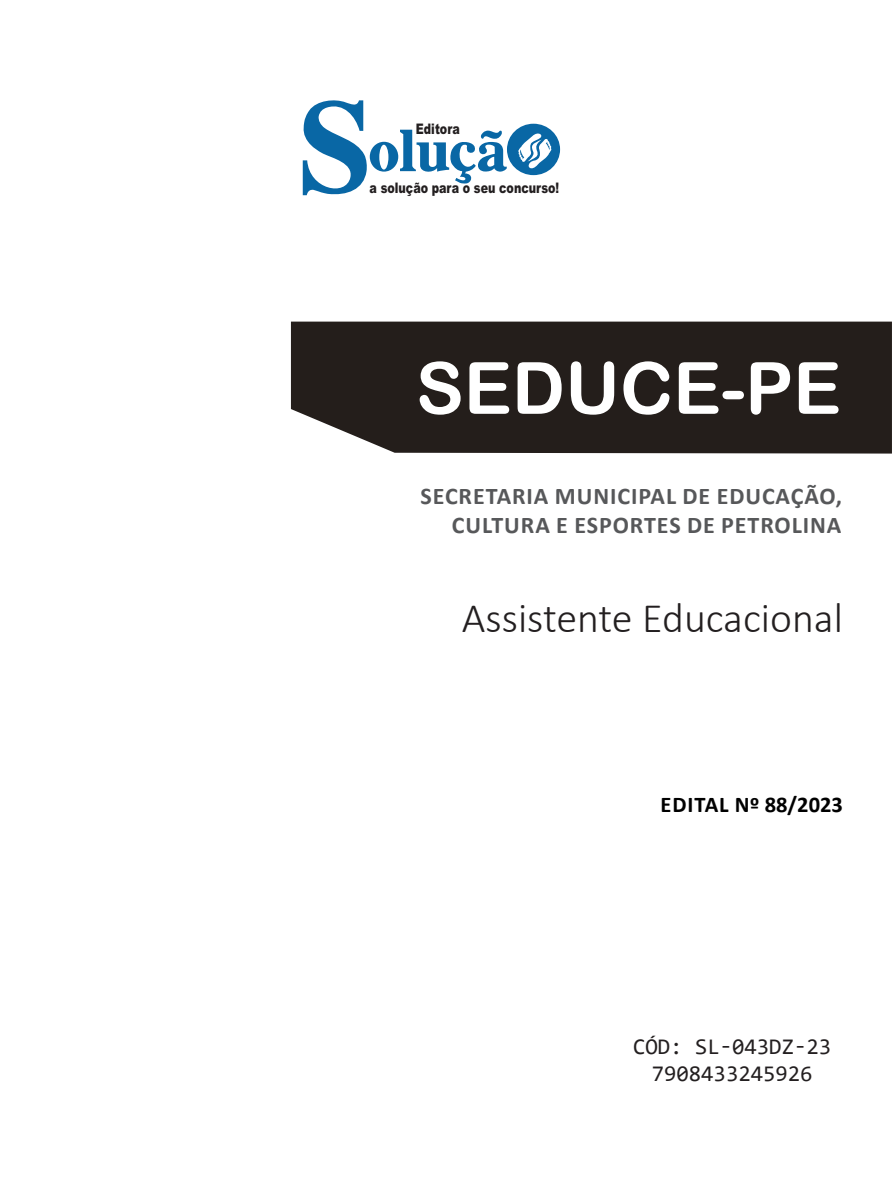
<style>
.page{position:relative;width:893px;height:1191px;background:#fff}
.page>*{position:absolute;margin:0;border:0;box-sizing:border-box;transform-origin:0 0}
.TÍTULO{font:72px "Arial Rounded MT Bold";color:#fff}
.CARGO{font:300 42px "Calibri";color:#231f20}
.SUBTÍTULO{font:700 24px/28.8px "Calibri";letter-spacing:.04em;color:#57585a;text-align:right}
.SKU_CÓD{font:22.5px "Consolas";color:#231f20}
.EDITAL{font:700 22.5px "Calibri";letter-spacing:.01em;color:#000}
.t1{font:900 14.55px "Arial";color:#231f20;scale:.76 1}
</style>
<div class="page">
<div style="left:291px;top:321px;width:601px;height:132px;background:#241e1b"></div>
<svg style="left:303px;top:100px;width:257px;height:96px"></svg>
<p class="t1" style="left:416px;top:118px;width:59px">Editora</p>
<p class="t1" style="left:370px;top:178px;width:251px">a solução para o seu concurso!</p>
<p class="TÍTULO" style="left:416px;top:346px;width:427px">SEDUCE-PE</p>
<p class="SUBTÍTULO" style="left:420px;top:481px;width:423px">SECRETARIA MUNICIPAL DE EDUCAÇÃO,<br>CULTURA E ESPORTES DE PETROLINA</p>
<p class="CARGO" style="left:462px;top:592px;width:383px">Assistente Educacional</p>
<p class="EDITAL" style="left:661px;top:789px;width:184px">EDITAL Nº 88/2023</p>
<p class="SKU_CÓD" style="left:633px;top:1030px;width:199px">CÓD: SL-043DZ-23</p>
<p class="SKU_CÓD" style="left:652px;top:1057px;width:162px">7908433245926</p>
</div>
